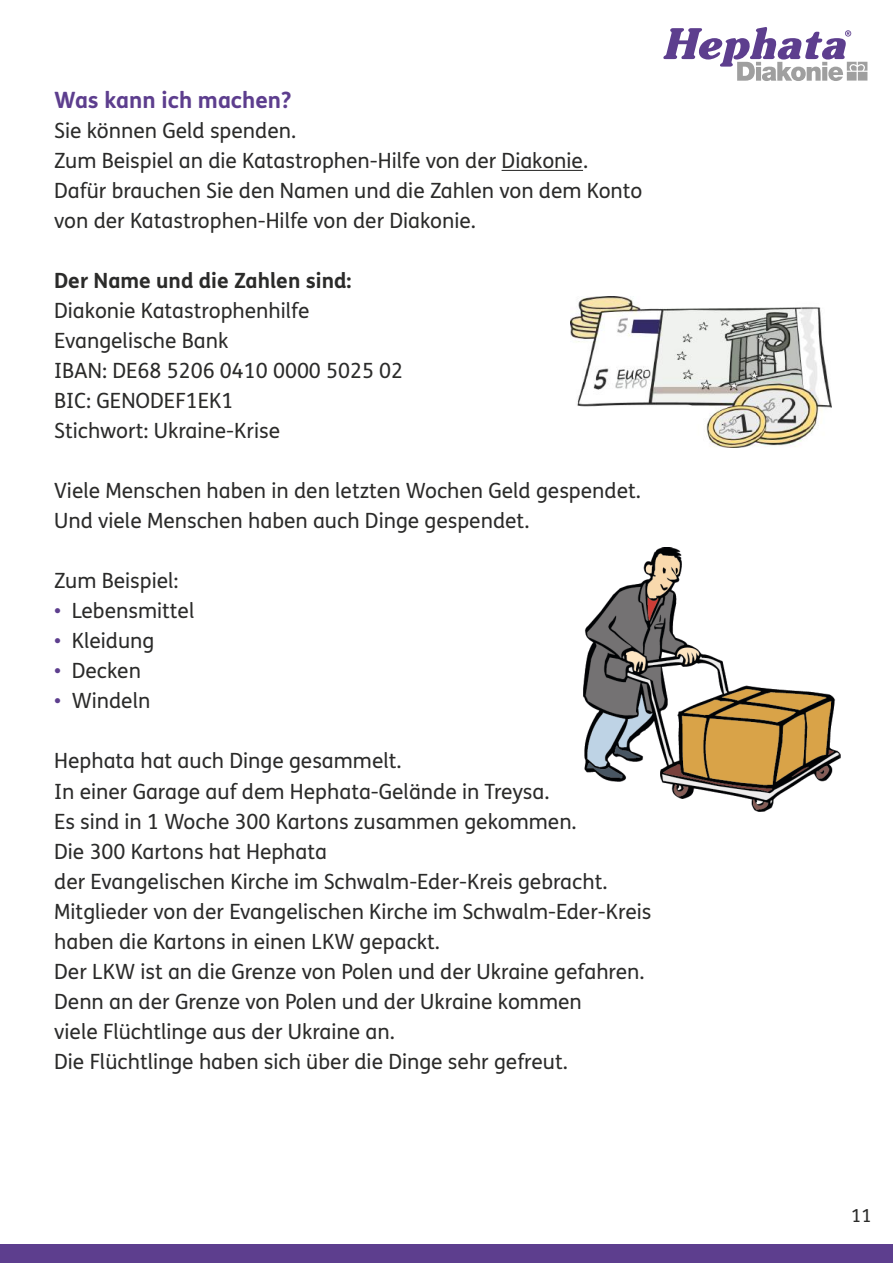
<style>
.page{position:relative;width:893px;height:1263px;background:#fff}
.page>*{position:absolute;margin:0;border:0;box-sizing:border-box;transform-origin:0 0}
.t1{font:700 22.5px "FS Me Pro";color:#5d3e8e}
.t2{font:21px/30px "FS Me Pro";color:#2b2b2a}
.t3{font:700 21px "FS Me Pro";color:#2b2b2a}
.t4{font:18px "FS Me Pro";color:#2b2b2a}
.s1{color:#5d3e8e}
</style>
<div class="page">
<div style="left:0;top:1244px;width:893px;height:19px;background:#5d3e8e"></div>
<svg style="left:663px;top:27px;width:204px;height:54px"></svg>
<hr style="left:502px;top:170px;width:81px;height:1px;background:#2b2b2a">
<img style="left:571px;top:297px;width:261px;height:150px">
<img style="left:583px;top:548px;width:257px;height:263px">
<p class="t1" style="left:54px;top:83px;width:239px">Was kann ich machen?</p>
<p class="t2" style="left:54px;top:116px;width:590px">Sie können Geld spenden.<br>Zum Beispiel an die Katastrophen-Hilfe von der Diakonie.<br>Dafür brauchen Sie den Namen und die Zahlen von dem Konto von der Katastrophen-Hilfe von der Diakonie.</p>
<p class="t3" style="left:54px;top:265px;width:299px">Der Name und die Zahlen sind:</p>
<p class="t2" style="left:54px;top:296px;width:351px">Diakonie Katastrophenhilfe<br>Evangelische Bank<br>IBAN: DE68 5206 0410 0000 5025 02<br>BIC: GENODEF1EK1<br>Stichwort: Ukraine-Krise</p>
<p class="t2" style="left:54px;top:476px;width:588px">Viele Menschen haben in den letzten Wochen Geld gespendet.<br>Und viele Menschen haben auch Dinge gespendet.</p>
<p class="t2" style="left:54px;top:566px;width:126px">Zum Beispiel:</p>
<p class="t2" style="left:54px;top:596px;width:142px"><span class="s1">•</span> Lebensmittel</p>
<p class="t2" style="left:54px;top:626px;width:102px"><span class="s1">•</span> Kleidung</p>
<p class="t2" style="left:54px;top:656px;width:88px"><span class="s1">•</span> Decken</p>
<p class="t2" style="left:54px;top:686px;width:98px"><span class="s1">•</span> Windeln</p>
<p class="t2" style="left:54px;top:746px;width:599px">Hephata hat auch Dinge gesammelt.<br>In einer Garage auf dem Hephata-Gelände in Treysa.<br>Es sind in 1 Woche 300 Kartons zusammen gekommen.<br>Die 300 Kartons hat Hephata<br>der Evangelischen Kirche im Schwalm-Eder-Kreis gebracht.<br>Mitglieder von der Evangelischen Kirche im Schwalm-Eder-Kreis haben die Kartons in einen LKW gepackt.<br>Der LKW ist an die Grenze von Polen und der Ukraine gefahren.<br>Denn an der Grenze von Polen und der Ukraine kommen<br>viele Flüchtlinge aus der Ukraine an.<br>Die Flüchtlinge haben sich über die Dinge sehr gefreut.</p>
<p class="t4" style="left:851px;top:1204px;width:22px">11</p>
</div>
